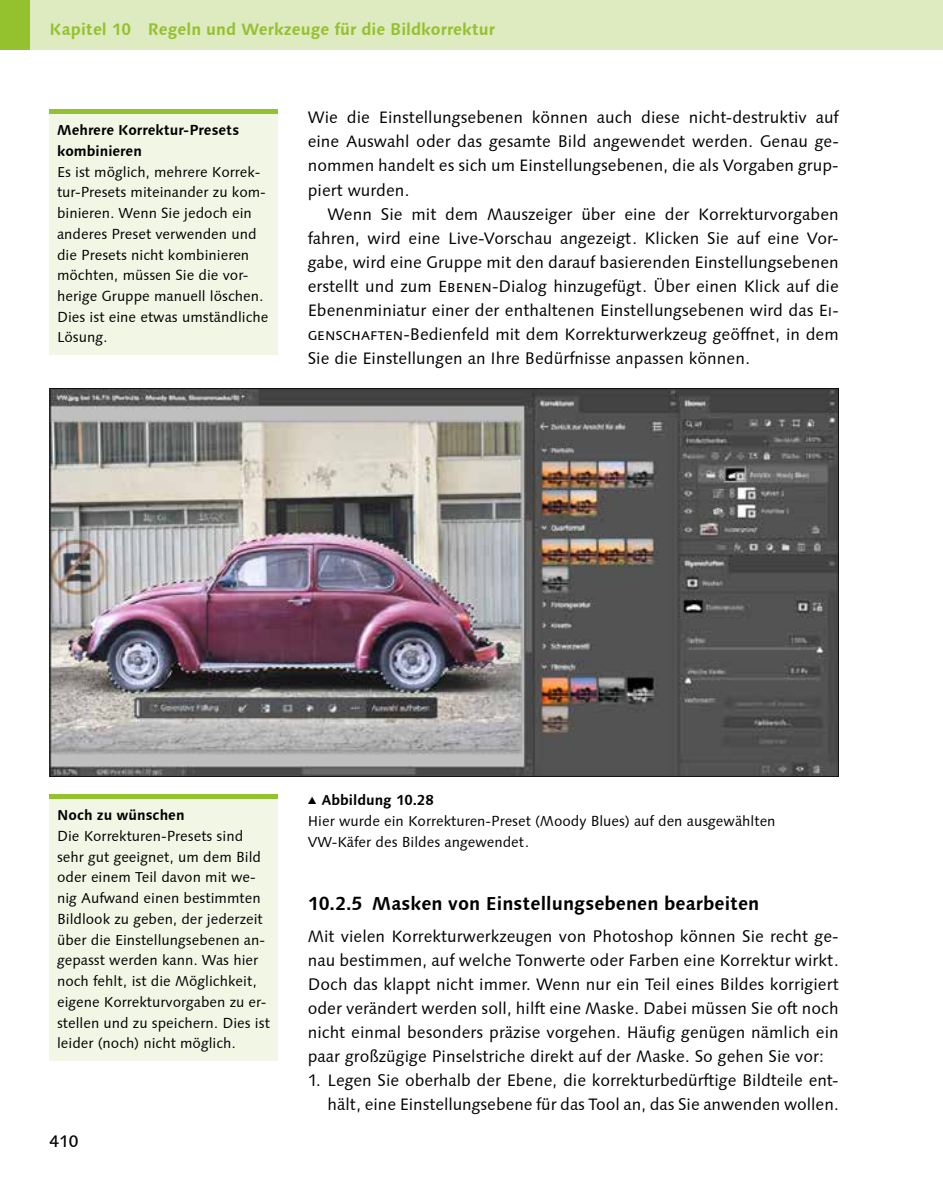
<style>
.page{position:relative;width:943px;height:1191px;background:#fff}
.page>*{position:absolute;margin:0;border:0;box-sizing:border-box;transform-origin:0 0}
.t1{font:700 18.9px "Syntax Next LT Pro";color:#000}
.t2{font:16.62px/24px "Syntax Next LT Pro";color:#000;text-align:justify}
.t3{font:700 16.62px "Syntax Next LT Pro";color:#94c12e}
.t4{font:500 16.62px "Syntax Next LT Pro";color:#000}
.t5{font:14.35px/20.7px "Syntax Next LT Pro";color:#000}
.t6{font:700 14.35px/20.7px "Syntax Next LT Pro";color:#000}
.s1{font-size:16.28px}
.s2{font-family:"European Pi X";font-size:10.5px}
.s3{font-weight:700}
</style>
<div class="page">
<div style="left:0;top:0;width:943px;height:50px;background:#deeabf"></div>
<div style="left:0;top:0;width:30px;height:50px;background:#94c12e"></div>
<div style="left:50px;top:112px;width:228px;height:47px;background:#f1f6e5"></div>
<hr style="left:50px;top:109px;width:228px;height:4px;background:#94c12e">
<div style="left:50px;top:153px;width:228px;height:202px;background:#f1f6e5"></div>
<div style="left:50px;top:797px;width:228px;height:26px;background:#f1f6e5"></div>
<hr style="left:50px;top:794px;width:228px;height:4px;background:#94c12e">
<div style="left:50px;top:817px;width:228px;height:243px;background:#f1f6e5"></div>
<img style="left:50px;top:388px;width:788px;height:389px">
<p class="t3" style="left:50px;top:18px;width:447px">Kapitel 10 Regeln und Werkzeuge für die Bildkorrektur</p>
<p class="t6" style="left:57px;top:120px;width:184px">Mehrere Korrektur-Presets kombinieren</p>
<p class="t5" style="left:57px;top:161px;width:213px">Es ist möglich, mehrere Korrek&shy;tur-Presets miteinander zu kom&shy;binieren. Wenn Sie jedoch ein anderes Preset verwenden und die Presets nicht kombinieren möchten, müssen Sie die vor&shy;herige Gruppe manuell löschen.<br>Dies ist eine etwas umständliche<br>Lösung.</p>
<p class="t2" style="left:308px;top:105px;width:532px">Wie die Einstellungsebenen können auch diese nicht-destruktiv auf eine Auswahl oder das gesamte Bild angewendet werden. Genau ge&shy;nommen handelt es sich um Einstellungsebenen, die als Vorgaben grup&shy;piert wurden.</p>
<p class="t2" style="left:308px;top:202px;width:532px;text-indent:20px">Wenn Sie mit dem Mauszeiger über eine der Korrekturvorgaben fahren, wird eine Live-Vorschau angezeigt. Klicken Sie auf eine Vor&shy;gabe, wird eine Gruppe mit den darauf basierenden Einstellungsebenen erstellt und zum <span class="s1">Ebenen</span>-Dialog hinzugefügt. Über einen Klick auf die Ebenenminiatur einer der enthaltenen Einstellungsebenen wird das <span class="s1">Ei&shy;genschaften</span>-Bedienfeld mit dem Korrekturwerkzeug geöffnet, in dem Sie die Einstellungen an Ihre Bedürfnisse anpassen können.</p>
<p class="t6" style="left:57px;top:804px;width:129px">Noch zu wünschen</p>
<p class="t5" style="left:57px;top:825px;width:214px">Die Korrekturen-Presets sind sehr gut geeignet, um dem Bild oder einem Teil davon mit we&shy;nig Aufwand einen bestimmten<br>Bildlook zu geben, der jederzeit über die Einstellungsebenen an&shy;gepasst werden kann. Was hier noch fehlt, ist die Möglichkeit, eigene Korrekturvorgaben zu er&shy;stellen und zu speichern. Dies ist leider (noch) nicht möglich.</p>
<p class="t4" style="left:50px;top:1130px;width:30px">410</p>
<p class="t5" style="left:308px;top:790px;width:469px"><span class="s2">G</span> <span class="s3">Abbildung 10.28<br></span>Hier wurde ein Korrekturen-Preset (Moody Blues) auf den ausgewählten<br>VW-Käfer des Bildes angewendet.</p>
<p class="t1" style="left:308px;top:891px;width:453px">10.2.5 Masken von Einstellungsebenen bearbeiten</p>
<p class="t2" style="left:308px;top:924px;width:532px">Mit vielen Korrekturwerkzeugen von Photoshop können Sie recht ge&shy;nau bestimmen, auf welche Tonwerte oder Farben eine Korrektur wirkt.<br>Doch das klappt nicht immer. Wenn nur ein Teil eines Bildes korrigiert oder verändert werden soll, hilft eine Maske. Dabei müssen Sie oft noch nicht einmal besonders präzise vorgehen. Häufig genügen nämlich ein paar großzügige Pinselstriche direkt auf der Maske. So gehen Sie vor:</p>
<p class="t2" style="left:308px;top:1068px;width:532px;text-align:right">1. Legen Sie oberhalb der Ebene, die korrekturbedürftige Bildteile ent&shy;hält, eine Einstellungsebene für das Tool an, das Sie anwenden wollen.</p>
</div>
